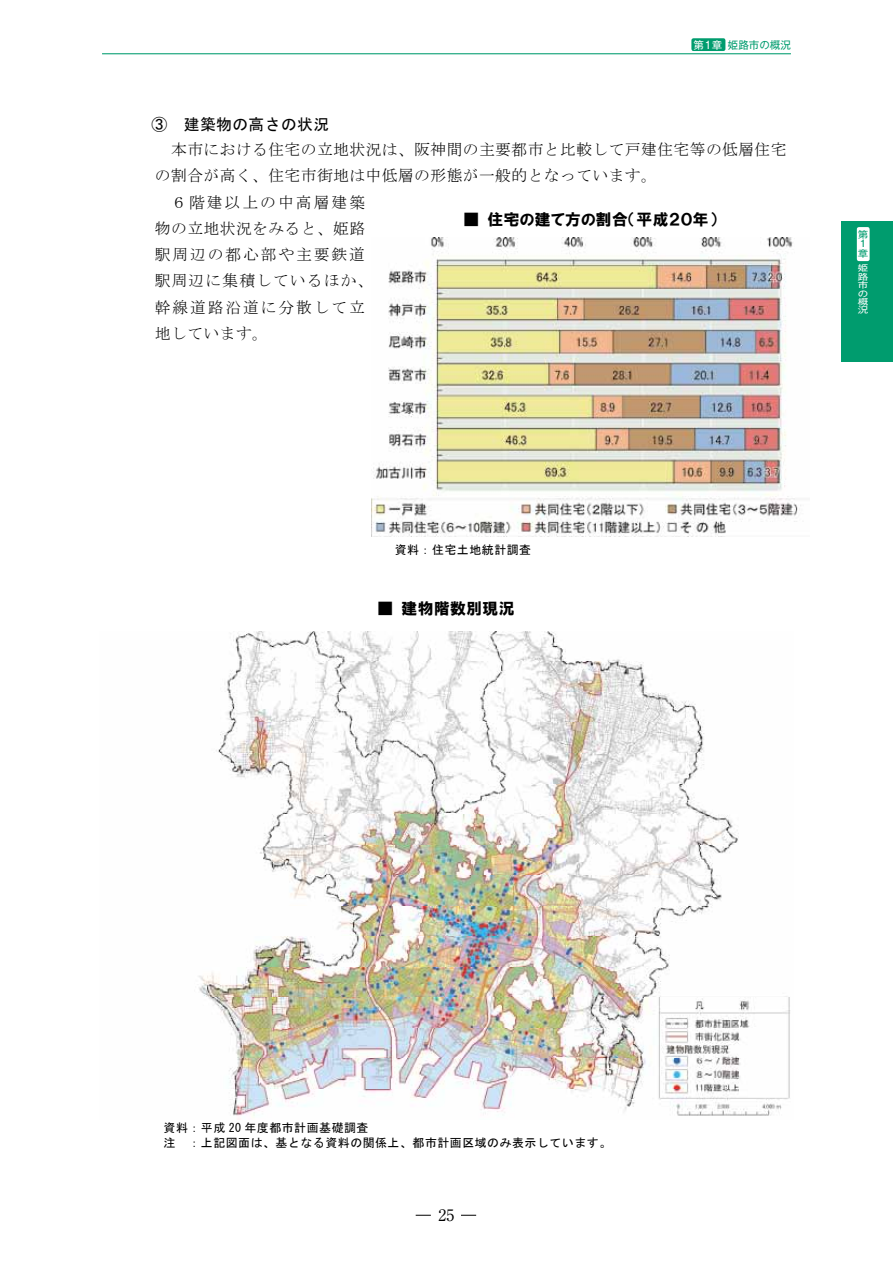
<style>
.page{position:relative;width:893px;height:1263px;background:#fff}
.page>*{position:absolute;margin:0;border:0;box-sizing:border-box;transform-origin:0 0}
.t1{font:15.75px "MS Mincho";letter-spacing:.03em;color:#000}
.t2{font:15.75px "HGP Soei Kakugothic UB";letter-spacing:.03em;color:#000}
.t3{font:15.75px "MS Mincho";letter-spacing:.12em;color:#000}
.t4{font:15.75px "MS Mincho";letter-spacing:.07em;color:#000}
.t5{font:15.75px "MS Mincho";letter-spacing:.13em;color:#000}
.t6{font:15.75px "MS Gothic";letter-spacing:.03em;color:#000}
.t7{font:15.75px "Ryumin Pro";color:#000}
.t8{font:12px/15.5px "MS Gothic";letter-spacing:.04em;color:#000}
.t9{font:10.5px "Gothic MB101 Pro";color:#009c6e}
.t10{font:10.5px "Gothic MB101 Pro";color:#fff}
.t11{font:9.45px/9.4px "Gothic MB101 Pro";color:#009c6e;scale:1.11 1}
.t12{font:8.4px/8.4px "Gothic MB101 Pro";color:#fff;text-align:justify;scale:1.25 1}
</style>
<div class="page">
<svg style="left:416px;top:1215px;width:15px;height:1px"></svg>
<svg style="left:461px;top:1215px;width:15px;height:1px"></svg>
<div style="left:842px;top:221px;width:51px;height:140px;background:#009c6e"></div>
<div style="left:857px;top:227px;width:13px;height:34px;background:#fff;border-radius:2px"></div>
<div style="left:691px;top:38px;width:34px;height:13px;background:#009c6e;border-radius:2px"></div>
<hr style="left:102px;top:53px;width:689px;height:1px;background:#009c6e">
<img style="left:371px;top:238px;width:430px;height:299px">
<img style="left:198px;top:631px;width:592px;height:485px">
<p class="t10" style="left:693px;top:36px;width:30px">第１章</p>
<p class="t9" style="left:728px;top:36px;width:65px">姫路市の概況</p>
<p class="t6" style="left:151px;top:117px;width:179px">③ 建築物の高さの状況</p>
<p class="t1" style="left:171px;top:142px;width:617px">本市における住宅の立地状況は、阪神間の主要都市と比較して戸建住宅等の低層住宅</p>
<p class="t1" style="left:155px;top:168px;width:503px">の割合が高く、住宅市街地は中低層の形態が一般的となっています。</p>
<p class="t5" style="left:171px;top:194px;width:195px">６階建以上の中高層建築</p>
<p class="t1" style="left:155px;top:220px;width:212px">物の立地状況をみると、姫路</p>
<p class="t3" style="left:155px;top:247px;width:211px">駅周辺の都心部や主要鉄道</p>
<p class="t4" style="left:155px;top:273px;width:220px">駅周辺に集積しているほか、</p>
<p class="t3" style="left:155px;top:299px;width:211px">幹線道路沿道に分散して立</p>
<p class="t1" style="left:155px;top:325px;width:114px">地しています。</p>
<p class="t2" style="left:464px;top:211px;width:255px">■ 住宅の建て方の割合（平成２０年）</p>
<p class="t11" style="left:858px;top:228px;width:11px">第<br>１章</p>
<p class="t12" style="left:858px;top:263px;width:10px">姫路市の概況</p>
<p class="t8" style="left:395px;top:542px;width:138px">資料：住宅土地統計調査</p>
<p class="t2" style="left:378px;top:600px;width:139px">■ 建物階数別現況</p>
<p class="t8" style="left:164px;top:1120px;width:449px">資料：平成 20 年度都市計画基礎調査<br>注 ：上記図面は、基となる資料の関係上、都市計画区域のみ表示しています。</p>
<p class="t1" style="left:439px;top:1197px;width:17px">25</p>
<p class="t7" style="left:439px;top:1203px;width:17px">25</p>
</div>
